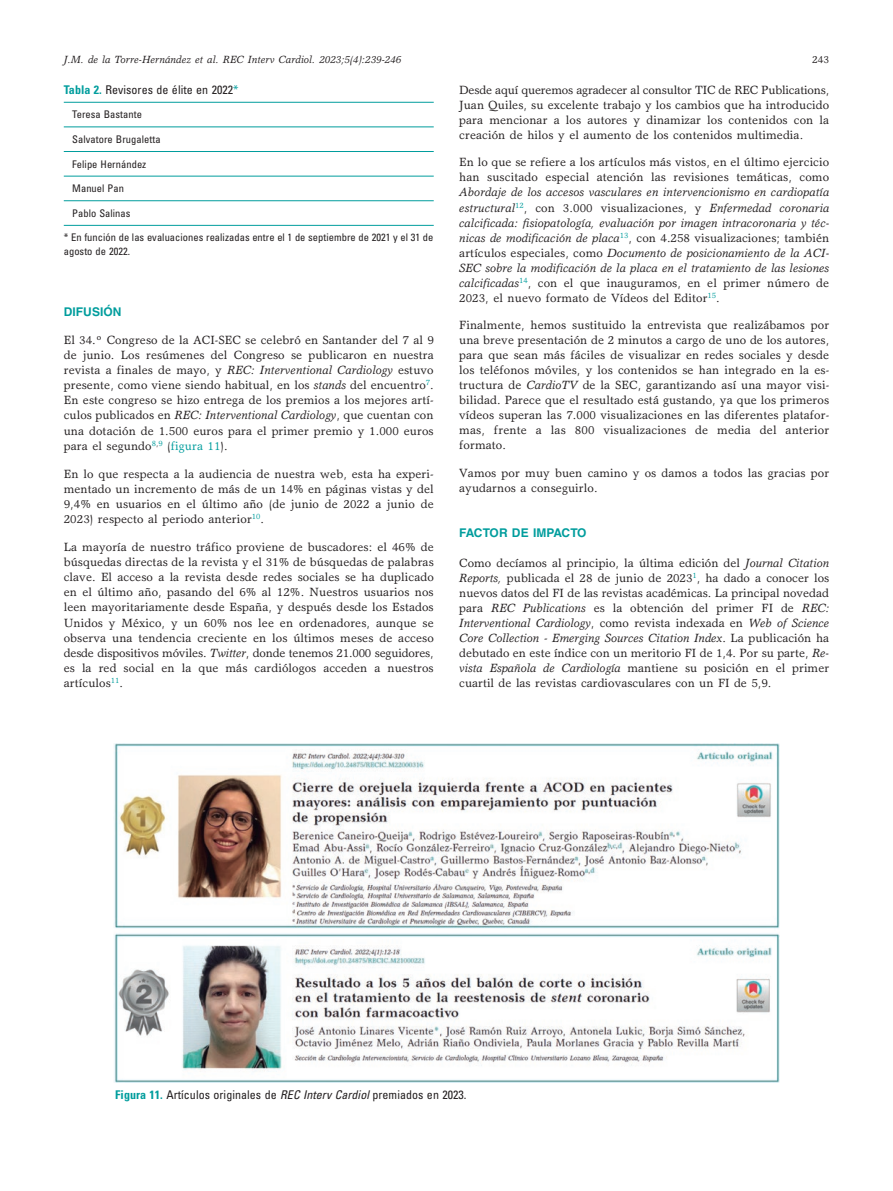
<style>
.page{position:relative;width:893px;height:1191px;background:#fff}
.page>*{position:absolute;margin:0;border:0;box-sizing:border-box;transform-origin:0 0}
.t1{font:12px/15px "Garth Graphic Std";letter-spacing:.005em;color:#231f20;text-align:justify}
.t2{font:italic 12px/15px "Garth Graphic Std";letter-spacing:.005em;color:#231f20;text-align:justify}
.t3{font:condensed 12px "Univers LT Std";letter-spacing:.005em;color:#231f20}
.t4{font:700 12px "Helvetica LT Std";letter-spacing:-.015em;color:#009d9d}
.t5{font:700 12px "Helvetica LT Std";letter-spacing:.005em;color:#009d9d}
.t6{font:condensed 10.5px/13.5px "Univers LT Std";letter-spacing:.005em;color:#231f20}
.t7{font:italic 10.5px "Garth Graphic Std";letter-spacing:.005em;color:#231f20}
.t8{font:10.5px "Garth Graphic Std";color:#231f20}
.s1{font-weight:700;color:#009d9d}
.s2{color:#009d9d}
.s3{font-style:italic}
.s4{font-style:normal}
</style>
<div class="page">
<hr style="left:64px;top:126px;width:370px;height:1px;background:#009d9d">
<hr style="left:64px;top:151px;width:370px;height:1px;background:#009d9d">
<hr style="left:64px;top:176px;width:370px;height:1px;background:#009d9d">
<hr style="left:64px;top:200px;width:370px;height:1px;background:#009d9d">
<hr style="left:64px;top:225px;width:370px;height:1px;background:#009d9d">
<hr style="left:64px;top:102px;width:370px;height:1px;background:#009d9d">
<img style="left:114px;top:743px;width:665px;height:339px">
<p class="t7" style="left:64px;top:53px;width:339px">J.M. de la Torre-Hernández et al. REC Interv Cardiol. 2023;5(4):239-246</p>
<p class="t8" style="left:812px;top:53px;width:19px">243</p>
<p class="t3" style="left:64px;top:82px;width:176px"><span class="s1">Tabla 2.</span> Revisores de élite en 2022<span class="s2">*</span></p>
<p class="t6" style="left:72px;top:108px;width:71px">Teresa Bastante</p>
<p class="t6" style="left:72px;top:132px;width:90px">Salvatore Brugaletta</p>
<p class="t6" style="left:72px;top:157px;width:76px">Felipe Hernández</p>
<p class="t6" style="left:72px;top:182px;width:53px">Manuel Pan</p>
<p class="t6" style="left:72px;top:206px;width:60px">Pablo Salinas</p>
<p class="t6" style="left:64px;top:231px;width:371px">* En función de las evaluaciones realizadas entre el 1 de septiembre de 2021 y el 31 de agosto de 2022.</p>
<p class="t5" style="left:64px;top:304px;width:59px">DIFUSIÓN</p>
<p class="t1" style="left:64px;top:332px;width:371px">El 34.º Congreso de la ACI-SEC se celebró en Santander del 7 al 9 de junio. Los resúmenes del Congreso se publicaron en nuestra revista a finales de mayo, y <span class="s3">REC: Interventional Cardiology</span> estuvo presente, como viene siendo habitual, en los <span class="s3">stands</span> del encuentro<sup>7</sup>.<br>En este congreso se hizo entrega de los premios a los mejores artí&shy;culos publicados en <span class="s3">REC: Interventional Cardiology</span>, que cuentan con una dotación de 1.500 euros para el primer premio y 1.000 euros para el segundo<sup>8</sup><sup>,</sup><sup>9</sup> (<span class="s2">figura 11</span>).</p>
<p class="t1" style="left:64px;top:466px;width:371px">En lo que respecta a la audiencia de nuestra web, esta ha experi&shy;mentado un incremento de más de un 14% en páginas vistas y del 9,4% en usuarios en el último año (de junio de 2022 a junio de 2023) respecto al periodo anterior<sup>10</sup>.</p>
<p class="t1" style="left:64px;top:539px;width:372px">La mayoría de nuestro tráfico proviene de buscadores: el 46% de búsquedas directas de la revista y el 31% de búsquedas de palabras clave. El acceso a la revista desde redes sociales se ha duplicado en el último año, pasando del 6% al 12%. Nuestros usuarios nos leen mayoritariamente desde España, y después desde los Estados Unidos y México, y un 60% nos lee en ordenadores, aunque se observa una tendencia creciente en los últimos meses de acceso desde dispositivos móviles. <span class="s3">Twitter</span>, donde tenemos 21.000 seguidores, es la red social en la que más cardiólogos acceden a nuestros artículos<sup>11</sup>.</p>
<p class="t1" style="left:459px;top:82px;width:371px">Desde aquí queremos agradecer al consultor TIC de REC Publications, Juan Quiles, su excelente trabajo y los cambios que ha introducido para mencionar a los autores y dinamizar los contenidos con la creación de hilos y el aumento de los contenidos multimedia.</p>
<p class="t1" style="left:459px;top:155px;width:371px">En lo que se refiere a los artículos más vistos, en el último ejercicio han suscitado especial atención las revisiones temáticas, como</p>
<p class="t2" style="left:459px;top:185px;width:372px">Abordaje de los accesos vasculares en intervencionismo en cardiopatía estructural<sup>12</sup><span class="s4">, con 3.000 visualizaciones, y</span> Enfermedad coronaria calcificada: fisiopatología, evaluación por imagen intracoronaria y téc&shy;nicas de modificación de placa<sup>13</sup><span class="s4">, con 4.258 visualizaciones; también artículos especiales, como</span> Documento de posicionamiento de la ACI-SEC sobre la modificación de la placa en el tratamiento de las lesiones calcificadas<sup>14</sup><span class="s4">, con el que inauguramos, en el primer número de 2023, el nuevo formato de Vídeos del Editor</span><sup>15</sup><span class="s4">.</span></p>
<p class="t1" style="left:459px;top:317px;width:372px">Finalmente, hemos sustituido la entrevista que realizábamos por una breve presentación de 2 minutos a cargo de uno de los autores, para que sean más fáciles de visualizar en redes sociales y desde los teléfonos móviles, y los contenidos se han integrado en la es&shy;tructura de <span class="s3">CardioTV</span> de la SEC, garantizando así una mayor visi&shy;bilidad. Parece que el resultado está gustando, ya que los primeros vídeos superan las 7.000 visualizaciones en las diferentes platafor&shy;mas, frente a las 800 visualizaciones de media del anterior formato.</p>
<p class="t1" style="left:459px;top:465px;width:371px">Vamos por muy buen camino y os damos a todos las gracias por ayudarnos a conseguirlo.</p>
<p class="t4" style="left:459px;top:525px;width:129px">FACTOR DE IMPACTO</p>
<p class="t1" style="left:459px;top:555px;width:372px">Como decíamos al principio, la última edición del <span class="s3">Journal Citation Reports,</span> publicada el 28 de junio de 2023<sup>1</sup>, ha dado a conocer los nuevos datos del FI de las revistas académicas. La principal novedad para <span class="s3">REC Publications</span> es la obtención del primer FI de <span class="s3">REC:<br>Interventional Cardiology</span>, como revista indexada en <span class="s3">Web of Science Core Collection</span> - <span class="s3">Emerging Sources Citation Index</span>. La publicación ha debutado en este índice con un meritorio FI de 1,4. Por su parte, <span class="s3">Re&shy;vista Española de Cardiología</span> mantiene su posición en el primer cuartil de las revistas cardiovasculares con un FI de 5,9.</p>
<p class="t3" style="left:115px;top:1087px;width:353px"><span class="s1">Figura 11.</span> Artículos originales de <span class="s3">REC Interv Cardiol</span> premiados en 2023.</p>
</div>
